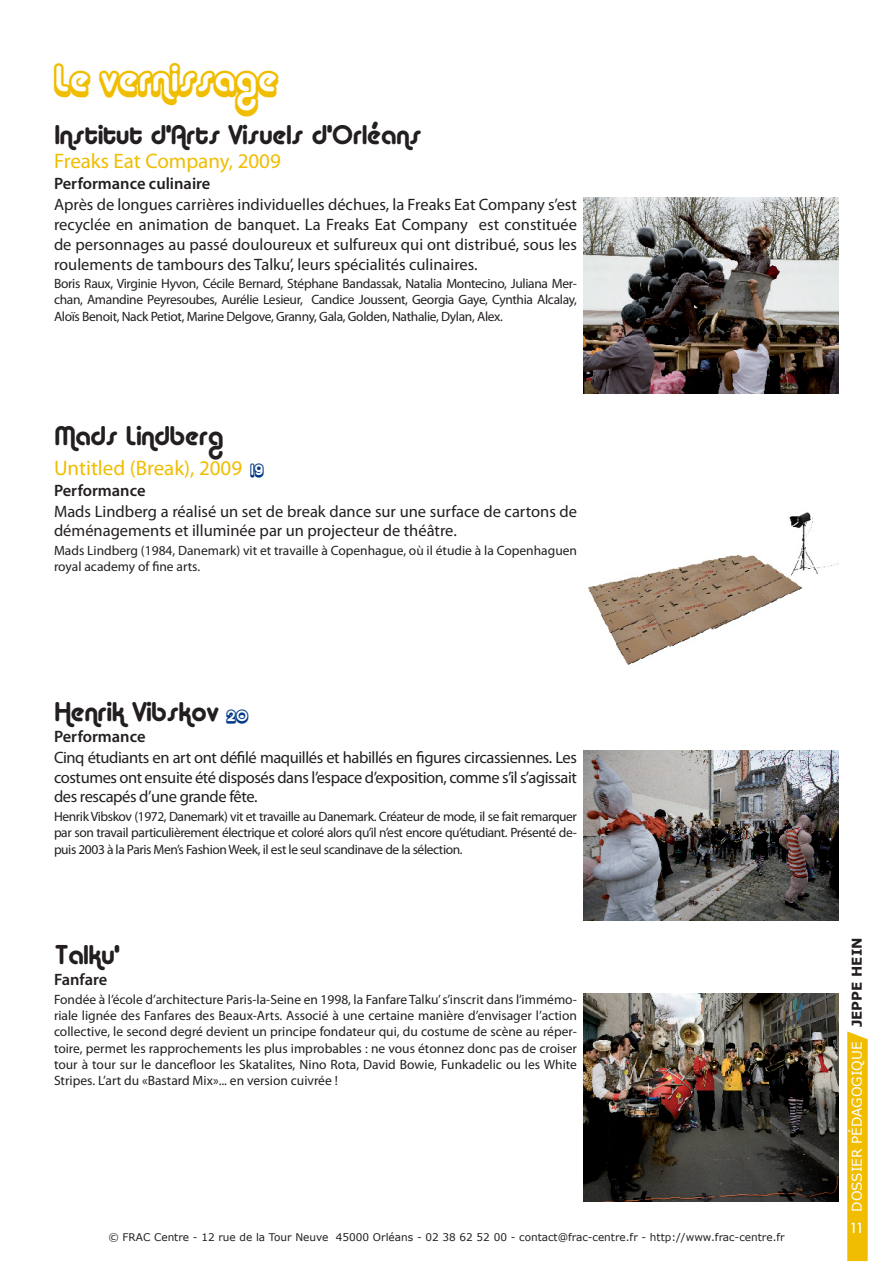
<style>
.page{position:relative;width:893px;height:1263px;background:#fff}
.page>*{position:absolute;margin:0;border:0;box-sizing:border-box;transform-origin:0 0}
.t1{font:36px "Alba Super";color:#f0bd00}
.t2{font:27px "Alba";color:#231f20}
.t3{font:21px "Myriad Pro";color:#f0bd00}
.t4{font:16.5px/19.8px "Myriad Pro";color:#231f20;text-align:justify}
.t5{font:600 16.5px "Myriad Pro";color:#231f20}
.t6{font:15px "Alba Super";color:#003888}
.t7{font:13.5px/16.2px "Myriad Pro";color:#231f20;text-align:justify}
.t8{font:13.5px "Verdana";color:#fff}
.t9{font:500 13.5px "Futura";color:#fff}
.t10{font:10.5px "Verdana";color:#231f20}
.s1{font-weight:700;color:#231f20}
</style>
<div class="page">
<svg style="left:847px;top:1031px;width:21px;height:230px;background:#f0bf0b"></svg>
<img style="left:588px;top:512px;width:250px;height:153px">
<img style="left:584px;top:994px;width:255px;height:207px">
<img style="left:584px;top:750px;width:255px;height:171px">
<img style="left:584px;top:198px;width:255px;height:196px">
<p class="t1" style="left:54px;top:58px;width:225px">Le vernissage</p>
<p class="t2" style="left:54px;top:119px;width:368px">Institut d’Arts Visuels d’Orléans</p>
<p class="t3" style="left:54px;top:148px;width:228px">Freaks Eat Company, 2009</p>
<p class="t5" style="left:54px;top:173px;width:158px">Performance culinaire</p>
<p class="t4" style="left:54px;top:194px;width:524px">Après de longues carrières individuelles déchues, la Freaks Eat Company s’est recyclée en animation de banquet. La Freaks Eat Company est constituée de personnages au passé douloureux et sulfureux qui ont distribué, sous les roulements de tambours des Talku’, leurs spécialités culinaires.</p>
<p class="t7" style="left:54px;top:275px;width:524px">Boris Raux, Virginie Hyvon, Cécile Bernard, Stéphane Bandassak, Natalia Montecino, Juliana Mer&shy;chan, Amandine Peyresoubes, Aurélie Lesieur, Candice Joussent, Georgia Gaye, Cynthia Alcalay, Aloïs Benoit, Nack Petiot, Marine Delgove, Granny, Gala, Golden, Nathalie, Dylan, Alex.</p>
<p class="t2" style="left:54px;top:420px;width:170px">Mads Lindberg</p>
<p class="t5" style="left:54px;top:480px;width:93px">Performance</p>
<p class="t3" style="left:54px;top:455px;width:190px">Untitled (Break), 2009</p>
<p class="t6" style="left:251px;top:461px;width:14px">19</p>
<p class="t4" style="left:54px;top:501px;width:525px">Mads Lindberg a réalisé un set de break dance sur une surface de cartons de déménagements et illuminée par un projecteur de théâtre.</p>
<p class="t7" style="left:54px;top:542px;width:524px">Mads Lindberg (1984, Danemark) vit et travaille à Copenhague, où il étudie à la Copenhaguen royal academy of fine arts.</p>
<p class="t2" style="left:54px;top:696px;width:166px">Henrik Vibskov</p>
<p class="t6" style="left:227px;top:707px;width:23px">20</p>
<p class="t5" style="left:54px;top:726px;width:93px">Performance</p>
<p class="t4" style="left:54px;top:747px;width:524px">Cinq étudiants en art ont défilé maquillés et habillés en figures circassiennes. Les costumes ont ensuite été disposés dans l’espace d’exposition, comme s’il s’agissait des rescapés d’une grande fête.</p>
<p class="t7" style="left:54px;top:808px;width:524px">Henrik Vibskov (1972, Danemark) vit et travaille au Danemark. Créateur de mode, il se fait remarquer par son travail particulièrement électrique et coloré alors qu’il n’est encore qu’étudiant. Présenté de&shy;puis 2003 à la Paris Men’s Fashion Week, il est le seul scandinave de la sélection.</p>
<p class="t2" style="left:54px;top:939px;width:66px">Talku’</p>
<p class="t7" style="left:54px;top:991px;width:524px">Fondée à l’école d’architecture Paris-la-Seine en 1998, la Fanfare Talku’ s’inscrit dans l’immémo&shy;riale lignée des Fanfares des Beaux-Arts. Associé à une certaine manière d’envisager l’action collective, le second degré devient un principe fondateur qui, du costume de scène au réper&shy;toire, permet les rapprochements les plus improbables : ne vous étonnez donc pas de croiser tour à tour sur le dancefloor les Skatalites, Nino Rota, David Bowie, Funkadelic ou les White Stripes. L’art du «Bastard Mix»... en version cuivrée !</p>
<p class="t5" style="left:54px;top:969px;width:55px">Fanfare</p>
<p class="t10" style="left:108px;top:1230px;width:678px">© FRAC Centre - 12 rue de la Tour Neuve 45000 Orléans - 02 38 62 52 00 - contact@frac-centre.fr - http://www.frac-centre.fr</p>
<p class="t8" style="left:848px;top:1212px;width:276px;rotate:-90deg">DOSSIER PÉDAGOGIQUE <span class="s1">JEPPE HEIN</span></p>
<p class="t9" style="left:849px;top:1219px;width:16px">11</p>
</div>
